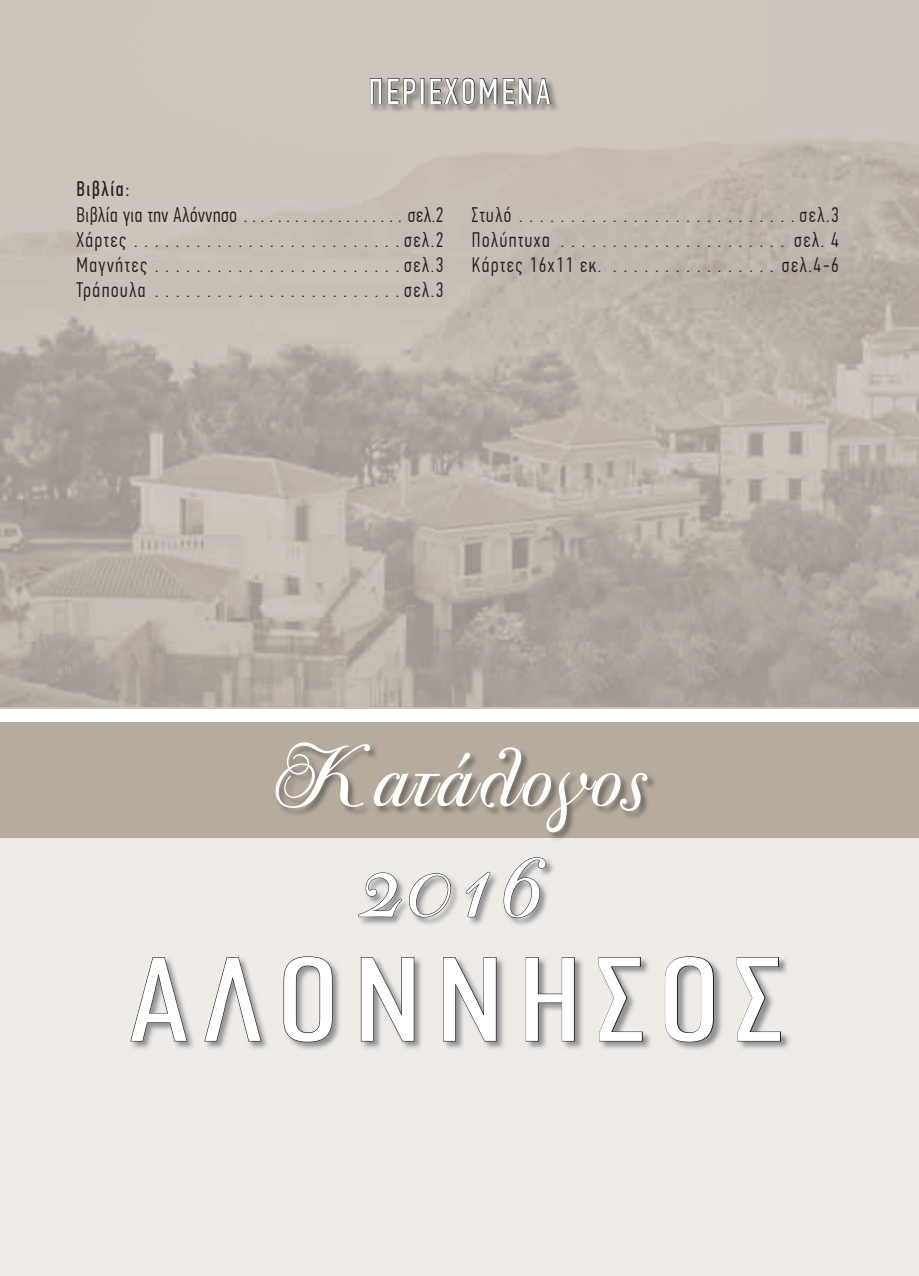
<style>
.page{position:relative;width:919px;height:1276px;background:#fff}
.page>*{position:absolute;margin:0;border:0;box-sizing:border-box;transform-origin:0 0}
.t1{font:119.55px "PF Din Text Comp Pro";letter-spacing:.1em;color:#fff;scale:1.25 1}
.t2{font:90px "PF Bodoni Script Two";letter-spacing:.05em;color:#fff}
.t3{font:36px "PF Din Text Comp Pro";letter-spacing:.075em;color:#fff}
.t4{font:300 21px/25.2px "PF Din Text Comp Pro";letter-spacing:.075em;color:#231f20;text-align:justify}
.t5{font:21px "PF Din Text Comp Pro";letter-spacing:.075em;color:#231f20}
</style>
<div class="page">
<div style="left:0;top:737px;width:918px;height:539px;background:#efebe7"></div>
<div style="left:0;top:722px;width:918px;height:115px;background:#b7ab9e"></div>
<img style="left:0;top:0;width:918px;height:707px">
<img style="left:132px;top:958px;width:658px;height:92px">
<svg style="left:130px;top:957px;width:58px;height:85px"></svg>
<svg style="left:203px;top:957px;width:59px;height:85px"></svg>
<svg style="left:283px;top:956px;width:50px;height:87px"></svg>
<svg style="left:360px;top:957px;width:55px;height:85px"></svg>
<svg style="left:442px;top:957px;width:55px;height:85px"></svg>
<svg style="left:525px;top:957px;width:50px;height:85px"></svg>
<svg style="left:598px;top:957px;width:45px;height:85px"></svg>
<svg style="left:664px;top:956px;width:50px;height:87px"></svg>
<svg style="left:736px;top:957px;width:45px;height:85px"></svg>
<img style="left:275px;top:745px;width:381px;height:95px">
<img style="left:369px;top:77px;width:190px;height:36px">
<svg style="left:369px;top:77px;width:47px;height:28px"></svg>
<div style="left:420px;top:78px;width:4px;height:26px;border:1px solid #231f20"></div>
<svg style="left:429px;top:77px;width:122px;height:28px;background:#8d8781"></svg>
<img style="left:359px;top:860px;width:195px;height:65px">
<svg style="left:358px;top:872px;width:96px;height:45px"></svg>
<svg style="left:465px;top:871px;width:25px;height:46px"></svg>
<svg style="left:503px;top:857px;width:43px;height:61px"></svg>
<h3 class="t3" style="left:368px;top:77px;width:183px">ΠΕΡΙΕΧΟΜΕΝΑ</h3>
<p class="t5" style="left:76px;top:181px;width:55px">Βιβλία:</p>
<p class="t4" style="left:76px;top:204px;width:368px">Βιβλία για την Αλόννησο . . . . . . . . . . . . . . . . . . . σελ.2<br>Χάρτες . . . . . . . . . . . . . . . . . . . . . . . . . . σελ.2<br>Μαγνήτες . . . . . . . . . . . . . . . . . . . . . . . . σελ.3<br>Τράπουλα . . . . . . . . . . . . . . . . . . . . . . . . σελ.3</p>
<p class="t4" style="left:471px;top:204px;width:368px">Στυλό . . . . . . . . . . . . . . . . . . . . . . . . . . . σελ.3<br>Πολύπτυχα . . . . . . . . . . . . . . . . . . . . . . σελ. 4<br>Κάρτες 16χ11 εκ. . . . . . . . . . . . . . . . . σελ.4-6</p>
<h2 class="t2" style="left:274px;top:746px;width:373px">Κατάλογος</h2>
<h2 class="t2" style="left:352px;top:857px;width:187px">2016</h2>
<h1 class="t1" style="left:129px;top:951px;width:523px">ΑΛOΝΝΗΣΟΣ</h1>
</div>
